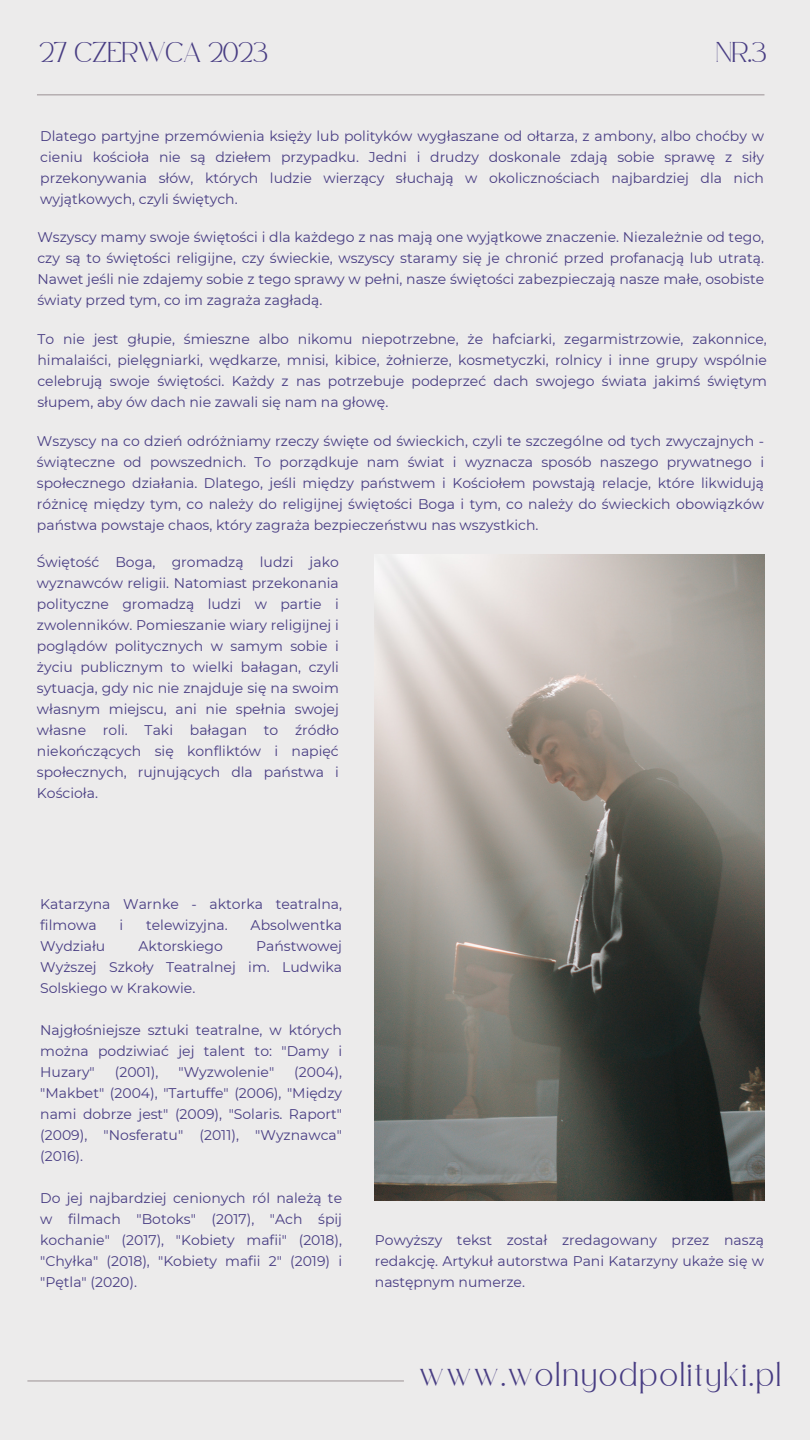
<style>
.page{position:relative;width:810px;height:1440px;background:#ecebeb}
.page>*{position:absolute;margin:0;border:0;box-sizing:border-box;transform-origin:0 0}
.t1{font:16px "Safira March";letter-spacing:.175em;color:#483d83}
.t2{font:14px/21px "Montserrat";color:#483d83;text-align:justify}
.t3{font:14px "Safira March";color:#483d83}
</style>
<div class="page">
<hr style="left:37px;top:94px;width:727px;height:2px;background:#b6afb1">
<hr style="left:27px;top:1380px;width:377px;height:2px;background:#b6afb1">
<img style="left:375px;top:554px;width:389px;height:646px">
<p class="t3" style="left:39px;top:48px;width:230px">27 CZERWCA 2023</p>
<p class="t3" style="left:716px;top:48px;width:52px">NR.3</p>
<p class="t2" style="left:40px;top:125px;width:725px">Dlatego partyjne przemówienia księży lub polityków wygłaszane od ołtarza, z ambony, albo choćby w cieniu kościoła nie są dziełem przypadku. Jedni i drudzy doskonale zdają sobie sprawę z siły przekonywania słów, których ludzie wierzący słuchają w okolicznościach najbardziej dla nich wyjątkowych, czyli świętych.</p>
<p class="t2" style="left:37px;top:227px;width:728px">Wszyscy mamy swoje świętości i dla każdego z nas mają one wyjątkowe znaczenie. Niezależnie od tego, czy są to świętości religijne, czy świeckie, wszyscy staramy się je chronić przed profanacją lub utratą.<br>Nawet jeśli nie zdajemy sobie z tego sprawy w pełni, nasze świętości zabezpieczają nasze małe, osobiste światy przed tym, co im zagraża zagładą.</p>
<p class="t2" style="left:37px;top:329px;width:731px">To nie jest głupie, śmieszne albo nikomu niepotrzebne, że hafciarki, zegarmistrzowie, zakonnice, himalaiści, pielęgniarki, wędkarze, mnisi, kibice, żołnierze, kosmetyczki, rolnicy i inne grupy wspólnie celebrują swoje świętości. Każdy z nas potrzebuje podeprzeć dach swojego świata jakimś świętym słupem, aby ów dach nie zawali się nam na głowę.</p>
<p class="t2" style="left:37px;top:430px;width:729px">Wszyscy na co dzień odróżniamy rzeczy święte od świeckich, czyli te szczególne od tych zwyczajnych - świąteczne od powszednich. To porządkuje nam świat i wyznacza sposób naszego prywatnego i społecznego działania. Dlatego, jeśli między państwem i Kościołem powstają relacje, które likwidują różnicę między tym, co należy do religijnej świętości Boga i tym, co należy do świeckich obowiązków państwa powstaje chaos, który zagraża bezpieczeństwu nas wszystkich.</p>
<p class="t2" style="left:37px;top:552px;width:303px">Świętość Boga, gromadzą ludzi jako wyznawców religii. Natomiast przekonania polityczne gromadzą ludzi w partie i zwolenników. Pomieszanie wiary religijnej i poglądów politycznych w samym sobie i życiu publicznym to wielki bałagan, czyli sytuacja, gdy nic nie znajduje się na swoim własnym miejscu, ani nie spełnia swojej własne roli. Taki bałagan to źródło niekończących się konfliktów i napięć społecznych, rujnujących dla państwa i Kościoła.</p>
<p class="t2" style="left:40px;top:894px;width:303px">Katarzyna Warnke - aktorka teatralna, filmowa</p>
<p class="t2" style="left:120px;top:915px;width:5px">i</p>
<p class="t2" style="left:146px;top:915px;width:83px">telewizyjna.</p>
<p class="t2" style="left:251px;top:915px;width:93px">Absolwentka</p>
<p class="t2" style="left:40px;top:936px;width:303px;text-indent:216px">Państwowej Wyższej Szkoły Teatralnej im. Ludwika Solskiego w Krakowie.</p>
<p class="t2" style="left:40px;top:1020px;width:303px">Najgłośniejsze sztuki teatralne, w których można podziwiać jej talent to: "Damy i Huzary"</p>
<p class="t2" style="left:40px;top:936px;width:67px">Wydziału</p>
<p class="t2" style="left:139px;top:936px;width:86px">Aktorskiego</p>
<p class="t2" style="left:40px;top:1062px;width:303px;text-indent:254px">(2004), "Makbet" (2004), "Tartuffe" (2006), "Między nami dobrze jest" (2009), "Solaris. Raport" (2009), "Nosferatu" (2011), "Wyznawca" (2016).</p>
<p class="t2" style="left:40px;top:1188px;width:303px">Do jej najbardziej cenionych ról należą te w filmach "Botoks" (2017), "Ach śpij kochanie" (2017), "Kobiety mafii" (2018), "Chyłka" (2018), "Kobiety mafii 2" (2019) i "Pętla" (2020).</p>
<p class="t2" style="left:115px;top:1062px;width:45px">(2001),</p>
<p class="t2" style="left:179px;top:1062px;width:97px">"Wyzwolenie"</p>
<p class="t2" style="left:375px;top:1230px;width:391px">Powyższy tekst został zredagowany przez naszą redakcję. Artykuł autorstwa Pani Katarzyny ukaże się w następnym numerze.</p>
<p class="t1" style="left:420px;top:1371px;width:363px">www.wolnyodpolityki.pl</p>
</div>
